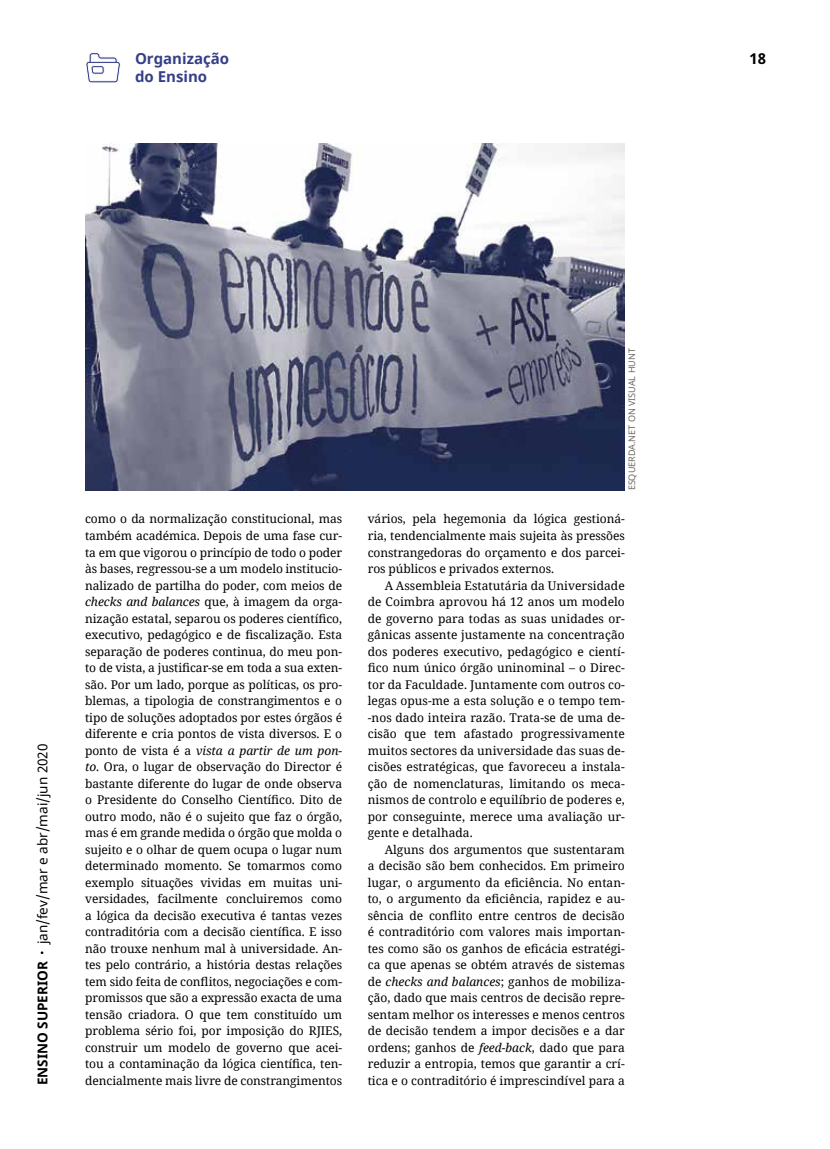
<style>
.page{position:relative;width:830px;height:1149px;background:#fff}
.page>*{position:absolute;margin:0;border:0;box-sizing:border-box;transform-origin:0 0}
.t1{font:700 15px "Noto Sans";color:#353f87}
.t2{font:700 15px "Noto Sans";color:#000}
.t3{font:13.5px "Noto Sans";color:#000}
.t4{font:12px/16.5px "Noto Serif";letter-spacing:-.005em;color:#000;text-align:justify}
.t5{font:9px "Noto Sans";color:#6a6864}
.s1{font-weight:700}
.s2{font-style:italic}
</style>
<div class="page">
<svg style="left:86px;top:52px;width:35px;height:31px"></svg>
<img style="left:85px;top:144px;width:539px;height:346px">
<p class="t1" style="left:135px;top:48px;width:96px">Organização</p>
<p class="t2" style="left:749px;top:48px;width:18px">18</p>
<p class="t1" style="left:135px;top:66px;width:74px">do Ensino</p>
<p class="t3" style="left:33px;top:1084px;width:343px;rotate:-90deg"><span class="s1">ENSINO SUPERIOR</span> jan/fev/mar e abr/mai/jun 2020</p>
<p class="t5" style="left:625px;top:490px;width:144px;rotate:-90deg">ESQUERDA.NET ON VISUAL HUNT</p>
<p class="t4" style="left:85px;top:510px;width:258px">como o da normalização constitucional, mas também académica. Depois de uma fase cur&shy;ta em que vigorou o princípio de todo o poder às bases, regressou-se a um modelo institucio&shy;nalizado de partilha do poder, com meios de <span class="s2">checks and balances</span> que, à imagem da orga&shy;nização estatal, separou os poderes científico, executivo, pedagógico e de fiscalização. Esta separação de poderes continua, do meu pon&shy;to de vista, a justificar-se em toda a sua exten&shy;são. Por um lado, porque as políticas, os pro&shy;blemas, a tipologia de constrangimentos e o tipo de soluções adoptados por estes órgãos é diferente e cria pontos de vista diversos. E o ponto de vista é a <span class="s2">vista a partir de um pon&shy;to</span>. Ora, o lugar de observação do Director é bastante diferente do lugar de onde observa o Presidente do Conselho Científico. Dito de outro modo, não é o sujeito que faz o órgão, mas é em grande medida o órgão que molda o sujeito e o olhar de quem ocupa o lugar num determinado momento. Se tomarmos como exemplo situações vividas em muitas uni&shy;versidades, facilmente concluiremos como a lógica da decisão executiva é tantas vezes contraditória com a decisão científica. E isso não trouxe nenhum mal à universidade. An&shy;tes pelo contrário, a história destas relações tem sido feita de conflitos, negociações e com&shy;promissos que são a expressão exacta de uma tensão criadora. O que tem constituído um problema sério foi, por imposição do RJIES, construir um modelo de governo que acei&shy;tou a contaminação da lógica científica, ten&shy;dencialmente mais livre de constrangimentos</p>
<p class="t4" style="left:367px;top:510px;width:258px">vários, pela hegemonia da lógica gestioná&shy;ria, tendencialmente mais sujeita às pressões constrangedoras do orçamento e dos parcei&shy;ros públicos e privados externos.</p>
<p class="t4" style="left:367px;top:576px;width:258px;text-indent:17px">A Assembleia Estatutária da Universidade de Coimbra aprovou há 12 anos um modelo de governo para todas as suas unidades or&shy;gânicas assente justamente na concentração dos poderes executivo, pedagógico e cientí&shy;fico num único órgão uninominal – o Direc&shy;tor da Faculdade. Juntamente com outros co&shy;legas opus-me a esta solução e o tempo tem--nos dado inteira razão. Trata-se de uma de&shy;cisão que tem afastado progressivamente muitos sectores da universidade das suas de&shy;cisões estratégicas, que favoreceu a instala&shy;ção de nomenclaturas, limitando os meca&shy;nismos de controlo e equilíbrio de poderes e, por conseguinte, merece uma avaliação ur&shy;gente e detalhada.</p>
<p class="t4" style="left:367px;top:840px;width:258px;text-indent:17px">Alguns dos argumentos que sustentaram a decisão são bem conhecidos. Em primeiro lugar, o argumento da eficiência. No entan&shy;to, o argumento da eficiência, rapidez e au&shy;sência de conflito entre centros de decisão é contraditório com valores mais importan&shy;tes como são os ganhos de eficácia estratégi&shy;ca que apenas se obtém através de sistemas de <span class="s2">checks and balances</span>; ganhos de mobiliza&shy;ção, dado que mais centros de decisão repre&shy;sentam melhor os interesses e menos centros de decisão tendem a impor decisões e a dar ordens; ganhos de <span class="s2">feed-back</span>, dado que para reduzir a entropia, temos que garantir a crí&shy;tica e o contraditório é imprescindível para a</p>
</div>
